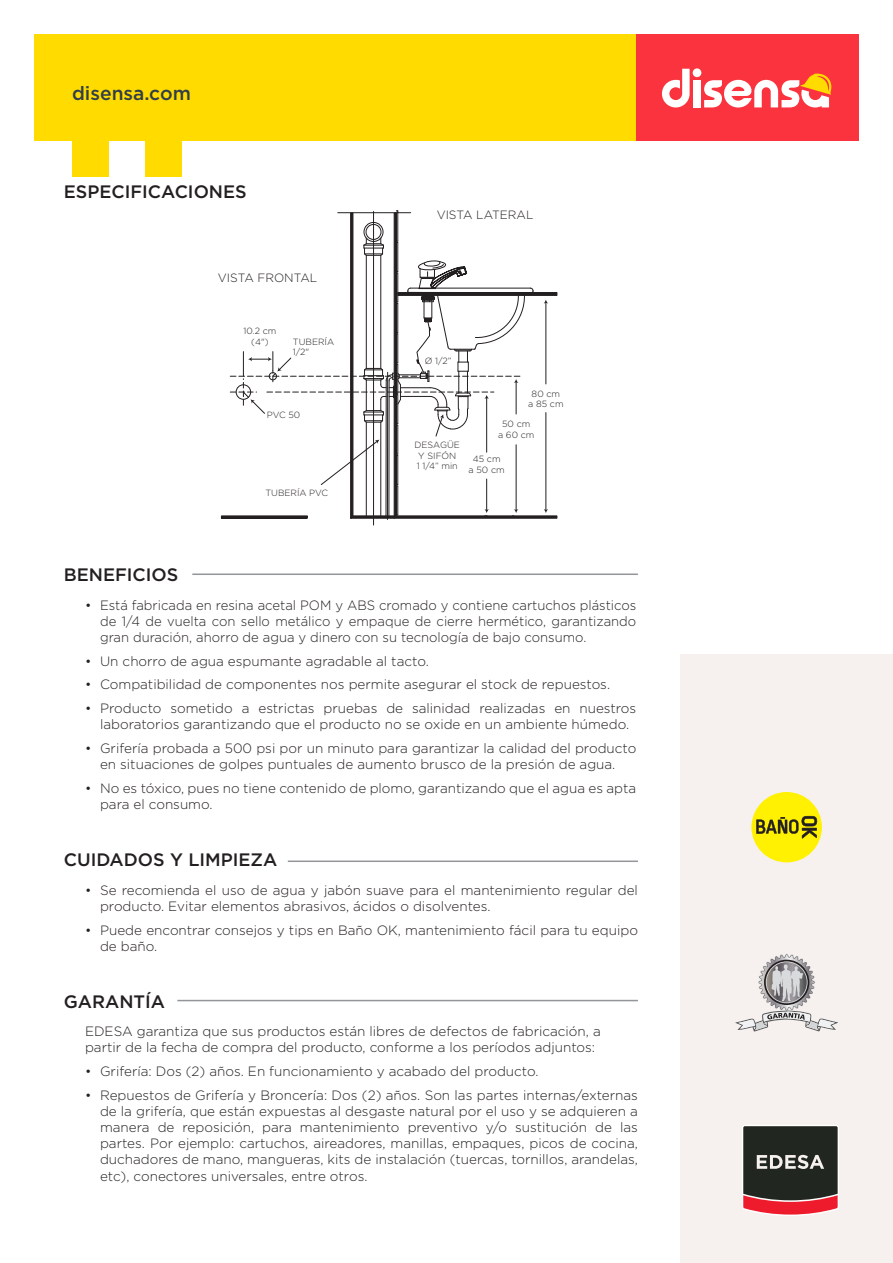
<style>
.page{position:relative;width:893px;height:1263px;background:#fff}
.page>*{position:absolute;margin:0;border:0;box-sizing:border-box;transform-origin:0 0}
.t1{font:500 19.2px "Gotham";color:#313e48}
.t2{font:500 18px "Gotham";color:#231f20}
.t3{font:300 13.5px/16.2px "Gotham";color:#231f20}
.t4{font:300 12px "Gotham";color:#231f20}
.t5{font:300 9px/10.8px "Gotham";color:#231f20;text-align:center}
</style>
<div class="page">
<hr style="left:192px;top:573px;width:446px;height:2px;background:#939598">
<hr style="left:288px;top:860px;width:350px;height:2px;background:#939598">
<hr style="left:177px;top:1000px;width:461px;height:1px;background:#939598">
<hr style="left:373px;top:211px;width:1px;height:314px;background:#231f20">
<div style="left:221px;top:515px;width:87px;height:4px;border:1px solid #231f20"></div>
<svg style="left:230px;top:210px;width:328px;height:310px"></svg>
<div style="left:680px;top:655px;width:213px;height:608px;background:#f6f1ee"></div>
<div style="left:751px;top:792px;width:71px;height:70px;background:#fff101;border-radius:50%"></div>
<svg style="left:756px;top:816px;width:61px;height:22px"></svg>
<svg style="left:735px;top:954px;width:103px;height:77px"></svg>
<div style="left:635px;top:34px;width:224px;height:106px;background:#fb333e"></div>
<div style="left:34px;top:34px;width:601px;height:106px;background:#ffdb00"></div>
<svg style="left:662px;top:69px;width:28px;height:38px"></svg>
<div style="left:693px;top:80px;width:8px;height:27px;background:#fff"></div>
<div style="left:693px;top:68px;width:8px;height:9px;background:#fff;border-radius:50%"></div>
<svg style="left:704px;top:73px;width:128px;height:34px"></svg>
<div style="left:72px;top:140px;width:37px;height:37px;background:#ffdb00"></div>
<div style="left:145px;top:140px;width:36px;height:37px;background:#ffdb00"></div>
<svg style="left:742px;top:1125px;width:97px;height:91px;background:#5e4341"></svg>
<h1 class="t1" style="left:72px;top:81px;width:120px">disensa.com</h1>
<h2 class="t2" style="left:64px;top:180px;width:184px">ESPECIFICACIONES</h2>
<p class="t4" style="left:218px;top:270px;width:101px">VISTA FRONTAL</p>
<p class="t5" style="left:244px;top:325px;width:35px">10.2 cm (4")</p>
<p class="t5" style="left:293px;top:336px;width:43px;text-align:left">TUBERÍA<br>1/2"</p>
<p class="t5" style="left:267px;top:409px;width:35px">PVC 50</p>
<h2 class="t2" style="left:64px;top:563px;width:116px">BENEFICIOS</h2>
<p class="t5" style="left:265px;top:488px;width:64px">TUBERÍA PVC</p>
<p class="t4" style="left:437px;top:207px;width:98px">VISTA LATERAL</p>
<p class="t5" style="left:425px;top:356px;width:28px">Ø 1/2”</p>
<p class="t5" style="left:415px;top:439px;width:47px;text-align:left">DESAGÜE<br>Y SIFÓN<br>1 1/4” min</p>
<p class="t5" style="left:528px;top:388px;width:37px">80 cm a 85 cm</p>
<p class="t5" style="left:498px;top:418px;width:38px">50 cm<br>a 60 cm</p>
<p class="t5" style="left:469px;top:453px;width:38px">45 cm<br>a 50 cm</p>
<p class="t3" style="left:100px;top:596px;width:538px;text-align:justify;text-indent:-15px">• Está fabricada en resina acetal POM y ABS cromado y contiene cartuchos plásticos de 1/4 de vuelta con sello metálico y empaque de cierre hermético, garantizando gran duración, ahorro de agua y dinero con su tecnología de bajo consumo.</p>
<p class="t3" style="left:85px;top:652px;width:345px">• Un chorro de agua espumante agradable al tacto.</p>
<p class="t3" style="left:85px;top:676px;width:527px">• Compatibilidad de componentes nos permite asegurar el stock de repuestos.</p>
<p class="t3" style="left:85px;top:700px;width:553px;text-align:center">• Producto sometido a estrictas pruebas de salinidad realizadas en nuestros laboratorios garantizando que el producto no se oxide en un ambiente húmedo.</p>
<p class="t3" style="left:85px;top:740px;width:553px;text-align:center">• Grifería probada a 500 psi por un minuto para garantizar la calidad del producto en situaciones de golpes puntuales de aumento brusco de la presión de agua.</p>
<p class="t3" style="left:100px;top:780px;width:538px;text-indent:-15px">• No es tóxico, pues no tiene contenido de plomo, garantizando que el agua es apta para el consumo.</p>
<h2 class="t2" style="left:64px;top:848px;width:215px">CUIDADOS Y LIMPIEZA</h2>
<p class="t3" style="left:100px;top:881px;width:539px;text-indent:-15px">• Se recomienda el uso de agua y jabón suave para el mantenimiento regular del producto. Evitar elementos abrasivos, ácidos o disolventes.</p>
<p class="t3" style="left:100px;top:921px;width:539px;text-indent:-15px">• Puede encontrar consejos y tips en Baño OK, mantenimiento fácil para tu equipo de baño.</p>
<h2 class="t2" style="left:64px;top:989px;width:103px">GARANTÍA</h2>
<p class="t3" style="left:85px;top:1023px;width:517px">EDESA garantiza que sus productos están libres de defectos de fabricación, a partir de la fecha de compra del producto, conforme a los períodos adjuntos:</p>
<p class="t3" style="left:85px;top:1063px;width:455px">• Grifería: Dos (2) años. En funcionamiento y acabado del producto.</p>
<p class="t3" style="left:100px;top:1086px;width:539px;text-align:justify;text-indent:-15px">• Repuestos de Grifería y Broncería: Dos (2) años. Son las partes internas/externas de la grifería, que están expuestas al desgaste natural por el uso y se adquieren a manera de reposición, para mantenimiento preventivo y/o sustitución de las partes. Por ejemplo: cartuchos, aireadores, manillas, empaques, picos de cocina, duchadores de mano, mangueras, kits de instalación (tuercas, tornillos, arandelas, etc), conectores universales, entre otros.</p>
</div>
